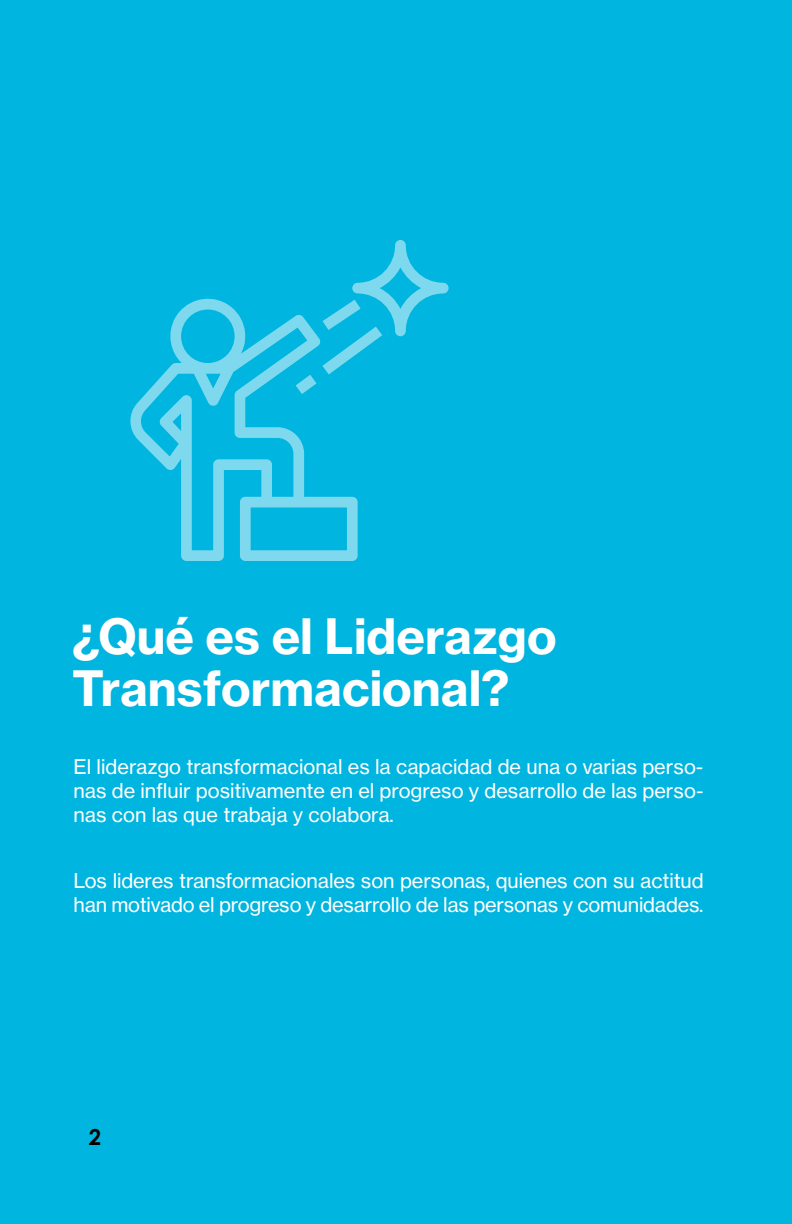
<style>
.page{position:relative;width:792px;height:1224px;background:#00b5df}
.page>*{position:absolute;margin:0;border:0;box-sizing:border-box;transform-origin:0 0}
.t1{font:48px/52px "N Haas Grotesk TX Pro 75 Bd";color:#fff}
.t2{font:700 22px "Century Gothic";color:#000}
.t3{font:20px/24px "N Haas Grotesk TX Pro 55 Rg";letter-spacing:-.005em;color:#fff;text-align:justify}
</style>
<div class="page">
<svg style="left:130px;top:298px;width:228px;height:263px"></svg>
<svg style="left:296px;top:240px;width:153px;height:154px"></svg>
<h1 class="t1" style="left:72px;top:610px;width:486px">¿Qué es el Liderazgo<br>Transformacional?</h1>
<p class="t3" style="left:74px;top:754px;width:632px">El liderazgo transformacional es la capacidad de una o varias perso&shy;nas de influir positivamente en el progreso y desarrollo de las perso&shy;nas con las que trabaja y colabora.</p>
<p class="t3" style="left:74px;top:869px;width:632px">Los lideres transformacionales son personas, quienes con su actitud han motivado el progreso y desarrollo de las personas y comunidades.</p>
<p class="t2" style="left:89px;top:1120px;width:14px">2</p>
</div>
